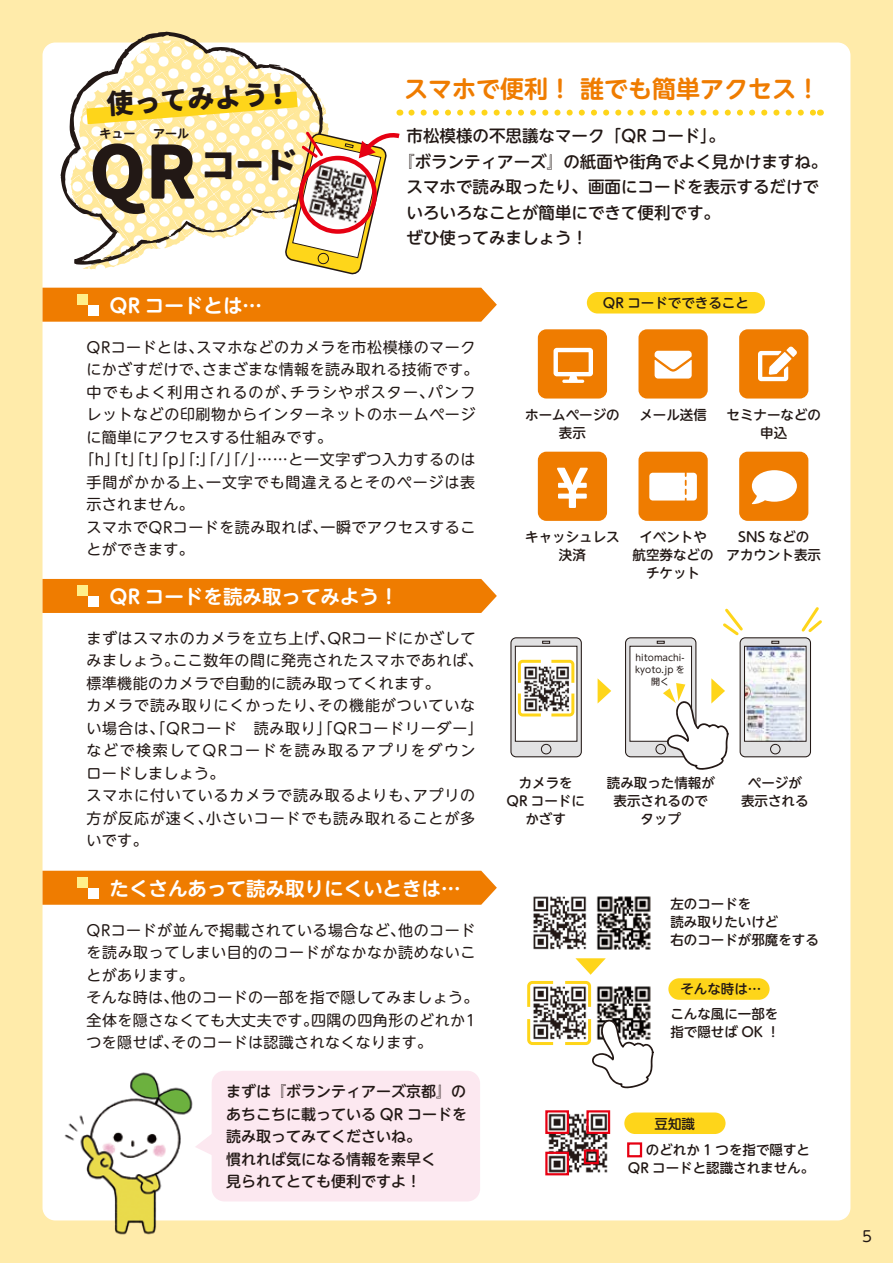
<style>
.page{position:relative;width:893px;height:1263px;background:#ffebaa}
.page>*{position:absolute;margin:0;border:0;box-sizing:border-box;transform-origin:0 0}
.t1{font:37.5px "MOBO";color:#221815}
.t2{font:28.5px "MOBO";color:#221815}
.t3{font:700 24px "UD Shin M Go Pro De";color:#ef7c00}
.t4{font:700 19.5px "UD Shin M Go Pro De";color:#fff}
.t5{font:500 16.5px "UD Shin M Go Pro";color:#221815}
.t6{font:15px/22.5px "UD Shin M Go Pro";letter-spacing:.035em;color:#221815}
.t7{font:500 15px/22.5px "UD Shin M Go Pro";color:#221815}
.t8{font:15px "UD Shin M Go Pro";letter-spacing:.08em;color:#221815}
.t9{font:15px "UD Shin M Go Pro";letter-spacing:.06em;color:#221815}
.t10{font:500 13.5px/18px "UD Shin M Go Pro";color:#221815;text-align:center}
.t11{font:700 12px "UD Shin M Go Pro De";color:#221815}
.t12{font:9px/12px "UD Shin M Go Pro";color:#221815;text-align:center}
.s1{font-size:76.65px}
</style>
<div class="page">
<div style="left:43px;top:43px;width:807px;height:1177px;background:#fff;border-radius:13px"></div>
<div style="left:212px;top:1071px;width:268px;height:130px;background:#fce8f0;border-radius:13px"></div>
<img style="left:533px;top:986px;width:118px;height:54px">
<img style="left:533px;top:896px;width:118px;height:54px">
<img style="left:59px;top:1072px;width:138px;height:163px">
<svg style="left:60px;top:32px;width:263px;height:233px"></svg>
<div style="left:43px;top:288px;width:454px;height:34px;background:#ef7c00"></div>
<div style="left:77px;top:294px;width:11px;height:11px;background:#ffef8a"></div>
<div style="left:88px;top:305px;width:11px;height:11px;background:#fff"></div>
<div style="left:43px;top:579px;width:454px;height:34px;background:#ef7c00"></div>
<div style="left:77px;top:585px;width:11px;height:11px;background:#ffef8a"></div>
<div style="left:88px;top:596px;width:11px;height:11px;background:#fff"></div>
<div style="left:43px;top:871px;width:454px;height:34px;background:#ef7c00"></div>
<div style="left:77px;top:877px;width:11px;height:11px;background:#ffef8a"></div>
<div style="left:88px;top:888px;width:11px;height:11px;background:#fff"></div>
<img style="left:545px;top:1110px;width:66px;height:66px">
<div style="left:545px;top:1110px;width:24px;height:24px;border:2px solid #e60012"></div>
<div style="left:545px;top:1152px;width:24px;height:23px;border:2px solid #e60012"></div>
<div style="left:586px;top:1110px;width:24px;height:24px;border:2px solid #e60012"></div>
<div style="left:584px;top:1149px;width:15px;height:15px;border:2px solid #e60012"></div>
<div style="left:627px;top:1142px;width:15px;height:15px;border:2px solid #e60012"></div>
<svg style="left:626px;top:638px;width:70px;height:119px"></svg>
<div style="left:625px;top:637px;width:71px;height:120px;border:1px solid #221815;border-radius:5px"></div>
<div style="left:630px;top:646px;width:62px;height:95px;background:#fff;border:1px solid #221815"></div>
<div style="left:656px;top:744px;width:10px;height:10px;border:1px solid #221815;border-radius:50%"></div>
<svg style="left:657px;top:641px;width:7px;height:2px"></svg>
<div style="left:740px;top:638px;width:70px;height:119px;background:#e2e2e3;border-radius:5px"></div>
<div style="left:740px;top:637px;width:71px;height:120px;border:1px solid #221815;border-radius:5px"></div>
<img style="left:746px;top:648px;width:58px;height:91px">
<div style="left:744px;top:646px;width:62px;height:95px;border:1px solid #221815"></div>
<div style="left:770px;top:744px;width:10px;height:10px;border:1px solid #221815;border-radius:50%"></div>
<svg style="left:771px;top:641px;width:8px;height:2px"></svg>
<svg style="left:511px;top:638px;width:70px;height:119px;background:#d3d3d3"></svg>
<div style="left:510px;top:637px;width:72px;height:120px;border:1px solid #221815;border-radius:5px"></div>
<div style="left:515px;top:646px;width:62px;height:95px;background:#fff;border:1px solid #221815"></div>
<div style="left:541px;top:744px;width:10px;height:10px;border:1px solid #221815;border-radius:50%"></div>
<svg style="left:542px;top:641px;width:8px;height:2px"></svg>
<svg style="left:516px;top:658px;width:60px;height:60px"></svg>
<svg style="left:801px;top:607px;width:21px;height:25px"></svg>
<svg style="left:723px;top:608px;width:22px;height:30px"></svg>
<svg style="left:598px;top:679px;width:13px;height:24px"></svg>
<svg style="left:663px;top:678px;width:65px;height:92px"></svg>
<svg style="left:195px;top:1132px;width:17px;height:25px"></svg>
<div style="left:668px;top:978px;width:102px;height:22px;background:#fed51a;border-radius:11px"></div>
<div style="left:624px;top:1112px;width:101px;height:22px;background:#fed51a;border-radius:11px"></div>
<svg style="left:411px;top:110px;width:403px;height:6px"></svg>
<div style="left:587px;top:292px;width:178px;height:21px;background:#fed51a;border-radius:11px"></div>
<div style="left:538px;top:329px;width:69px;height:69px;background:#ef7c00;border-radius:9px"></div>
<div style="left:638px;top:329px;width:70px;height:69px;background:#ef7c00;border-radius:9px"></div>
<div style="left:739px;top:329px;width:69px;height:69px;background:#ef7c00;border-radius:9px"></div>
<div style="left:538px;top:452px;width:69px;height:69px;background:#ef7c00;border-radius:9px"></div>
<div style="left:638px;top:452px;width:70px;height:69px;background:#ef7c00;border-radius:9px"></div>
<div style="left:739px;top:452px;width:69px;height:69px;background:#ef7c00;border-radius:9px"></div>
<svg style="left:655px;top:351px;width:37px;height:28px"></svg>
<svg style="left:553px;top:348px;width:40px;height:35px"></svg>
<svg style="left:557px;top:468px;width:31px;height:40px"></svg>
<svg style="left:758px;top:346px;width:39px;height:35px"></svg>
<div style="left:649px;top:473px;width:48px;height:27px;background:#fff;border-radius:3px"></div>
<svg style="left:685px;top:472px;width:2px;height:29px"></svg>
<svg style="left:752px;top:470px;width:45px;height:34px"></svg>
<svg style="left:527px;top:980px;width:29px;height:30px"></svg>
<svg style="left:562px;top:958px;width:44px;height:52px"></svg>
<svg style="left:527px;top:1016px;width:29px;height:29px"></svg>
<svg style="left:562px;top:1016px;width:92px;height:73px"></svg>
<svg style="left:78px;top:92px;width:326px;height:182px"></svg>
<h2 class="t2" style="left:105px;top:87px;width:188px;rotate:-3deg">使ってみよう！</h2>
<p class="t11" style="left:99px;top:124px;width:37px">キュー</p>
<p class="t11" style="left:153px;top:124px;width:37px">アール</p>
<h1 class="t1" style="left:87px;top:142px;width:213px"><span class="s1">QR</span>コード</h1>
<h3 class="t4" style="left:110px;top:290px;width:154px">QR コードとは…</h3>
<h3 class="t3" style="left:404px;top:69px;width:417px">スマホで便利！ 誰でも簡単アクセス！</h3>
<p class="t5" style="left:407px;top:123px;width:320px">市松模様の不思議なマーク「QR コード」。</p>
<p class="t5" style="left:398px;top:148px;width:430px">『ボランティアーズ』の紙面や街角でよく見かけますね。</p>
<p class="t5" style="left:407px;top:174px;width:414px">スマホで読み取ったり、画面にコードを表示するだけで</p>
<p class="t5" style="left:407px;top:199px;width:315px">いろいろなことが簡単にできて便利です。</p>
<p class="t5" style="left:407px;top:225px;width:183px">ぜひ使ってみましょう！</p>
<p class="t10" style="left:603px;top:293px;width:147px">QR コードでできること</p>
<p class="t6" style="left:87px;top:335px;width:390px">QRコードとは、スマホなどのカメラを市松模様のマーク</p>
<p class="t6" style="left:87px;top:357px;width:393px">にかざすだけで、さまざまな情報を読み取れる技術です。</p>
<p class="t8" style="left:87px;top:380px;width:390px">中でもよく利用されるのが、チラシやポスター、パンフ</p>
<p class="t6" style="left:87px;top:402px;width:390px">レットなどの印刷物からインターネットのホームページ</p>
<p class="t6" style="left:87px;top:425px;width:247px">に簡単にアクセスする仕組みです。</p>
<p class="t6" style="left:79px;top:447px;width:398px">「h」「t」「t」「p」「:」「/」「/」……と一文字ずつ入力するのは</p>
<p class="t9" style="left:87px;top:470px;width:390px">手間がかかる上、一文字でも間違えるとそのページは表</p>
<p class="t6" style="left:87px;top:492px;width:109px">示されません。</p>
<p class="t6" style="left:87px;top:515px;width:390px">スマホでQRコードを読み取れば、一瞬でアクセスするこ</p>
<p class="t6" style="left:87px;top:537px;width:109px">とができます。</p>
<h3 class="t4" style="left:110px;top:581px;width:290px">QR コードを読み取ってみよう！</h3>
<p class="t6" style="left:87px;top:626px;width:398px">まずはスマホのカメラを立ち上げ、QRコードにかざしてみましょう。ここ数年の間に発売されたスマホであれば、標準機能のカメラで自動的に読み取ってくれます。<br>カメラで読み取りにくかったり、その機能がついていない場合は、「QRコード　読み取り」「QRコードリーダー」などで検索してQRコードを読み取るアプリをダウンロードしましょう。<br>スマホに付いているカメラで読み取るよりも、アプリの方が反応が速く、小さいコードでも読み取れることが多いです。</p>
<h3 class="t4" style="left:110px;top:873px;width:352px">たくさんあって読み取りにくいときは…</h3>
<p class="t6" style="left:87px;top:918px;width:393px">QRコードが並んで掲載されている場合など、他のコードを読み取ってしまい目的のコードがなかなか読めないことがあります。<br>そんな時は、他のコードの一部を指で隠してみましょう。全体を隠さなくても大丈夫です。四隅の四角形のどれか1つを隠せば、そのコードは認識されなくなります。</p>
<p class="t7" style="left:226px;top:1079px;width:242px">まずは『ボランティアーズ京都』のあちこちに載っている QR コードを読み取ってみてくださいね。<br>慣れれば気になる情報を素早く<br>見られてとても便利ですよ！</p>
<p class="t10" style="left:525px;top:405px;width:96px">ホームページの表示</p>
<p class="t10" style="left:639px;top:405px;width:69px">メール送信</p>
<p class="t10" style="left:726px;top:405px;width:96px">セミナーなどの申込</p>
<p class="t10" style="left:525px;top:527px;width:96px">キャッシュレス決済</p>
<p class="t10" style="left:633px;top:527px;width:82px">イベントや航空券などのチケット</p>
<p class="t10" style="left:726px;top:527px;width:96px">SNS などの<br>アカウント表示</p>
<p class="t12" style="left:635px;top:651px;width:51px">hitomachi&shy;kyoto.jp を開く</p>
<p class="t10" style="left:506px;top:773px;width:80px">カメラを<br>QR コードにかざす</p>
<p class="t10" style="left:607px;top:773px;width:109px">読み取った情報が表示されるのでタップ</p>
<p class="t10" style="left:741px;top:773px;width:69px">ページが表示される</p>
<p class="t10" style="left:670px;top:894px;width:163px;text-align:left">左のコードを<br>読み取りたいけど<br>右のコードが邪魔をする　</p>
<p class="t10" style="left:680px;top:980px;width:82px">そんな時は…</p>
<p class="t10" style="left:670px;top:1004px;width:111px;text-align:left">こんな風に一部を指で隠せば OK ！</p>
<p class="t10" style="left:655px;top:1114px;width:42px">豆知識</p>
<p class="t10" style="left:628px;top:1140px;width:188px;text-align:left">　 のどれか 1 つを指で隠すと<br>QR コードと認識されません。</p>
<p class="t6" style="left:862px;top:1224px;width:11px">5</p>
</div>
